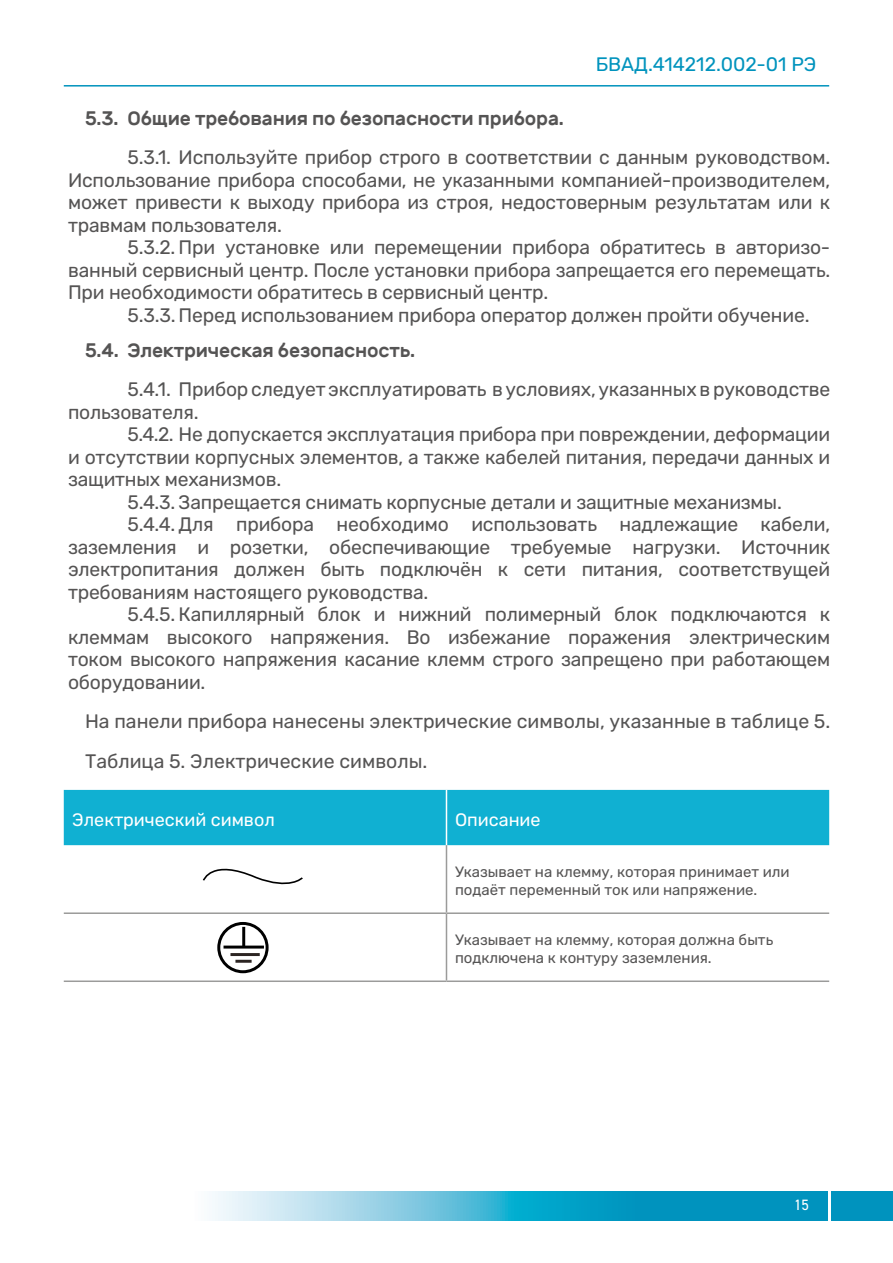
<style>
.page{position:relative;width:893px;height:1263px;background:#fff}
.page>*{position:absolute;margin:0;border:0;box-sizing:border-box;transform-origin:0 0}
.t1{font:19.5px/22.5px "Rubik";letter-spacing:-.01em;color:#555454;text-align:justify}
.t2{font:500 19.5px "Rubik";letter-spacing:-.01em;color:#555454}
.t3{font:19.5px "Rubik";color:#0093bd}
.t4{font:18px "Rubik";color:#fff}
.t5{font:15px/18px "Rubik";color:#555454}
.t6{font:15px "DIN2014";color:#fff}
</style>
<div class="page">
<svg style="left:212px;top:1191px;width:681px;height:30px;background:#44b2d2"></svg>
<hr style="left:828px;top:1174px;width:2px;height:75px;background:#fff">
<hr style="left:64px;top:85px;width:765px;height:2px;background:#0093bd">
<div style="left:64px;top:790px;width:765px;height:55px;background:#10b0d2"></div>
<hr style="left:446px;top:790px;width:1px;height:55px;background:#fff">
<hr style="left:446px;top:845px;width:1px;height:67px;background:#9b9b9a">
<hr style="left:64px;top:912px;width:382px;height:2px;background:#9b9b9a">
<hr style="left:446px;top:912px;width:383px;height:2px;background:#9b9b9a">
<hr style="left:446px;top:914px;width:1px;height:66px;background:#9b9b9a">
<hr style="left:64px;top:980px;width:382px;height:2px;background:#9b9b9a">
<hr style="left:446px;top:980px;width:383px;height:2px;background:#9b9b9a">
<svg style="left:202px;top:868px;width:101px;height:17px"></svg>
<div style="left:217px;top:922px;width:52px;height:51px;border:3px solid #000;border-radius:50%"></div>
<hr style="left:224px;top:945px;width:40px;height:3px;background:#000">
<hr style="left:230px;top:953px;width:30px;height:3px;background:#2b2422">
<hr style="left:235px;top:960px;width:17px;height:3px;background:#2b2422">
<hr style="left:242px;top:927px;width:3px;height:20px;background:#000">
<p class="t3" style="left:596px;top:54px;width:222px">БВАД.414212.002-01 РЭ</p>
<p class="t2" style="left:85px;top:107px;width:480px">5.3. Общие требования по безопасности прибора.</p>
<p class="t1" style="left:68px;top:147px;width:764px;text-indent:60px">5.3.1. Используйте прибор строго в соответствии с данным руководством.<br>Использование прибора способами, не указанными компанией-производителем, может привести к выходу прибора из строя, недостоверным результатам или к травмам пользователя.</p>
<p class="t1" style="left:68px;top:237px;width:764px;text-indent:60px">5.3.2. При установке или перемещении прибора обратитесь в авторизо&shy;ванный сервисный центр. После установки прибора запрещается его перемещать.<br>При необходимости обратитесь в сервисный центр.</p>
<p class="t1" style="left:128px;top:304px;width:683px">5.3.3. Перед использованием прибора оператор должен пройти обучение.</p>
<p class="t2" style="left:85px;top:339px;width:332px">5.4. Электрическая безопасность.</p>
<p class="t1" style="left:68px;top:379px;width:764px;text-indent:60px">5.4.1. Прибор следует эксплуатировать в условиях, указанных в руководстве пользователя.</p>
<p class="t1" style="left:128px;top:424px;width:704px">5.4.2. Не допускается эксплуатация прибора при повреждении, деформации</p>
<p class="t1" style="left:68px;top:446px;width:764px">и отсутствии корпусных элементов, а также кабелей питания, передачи данных и</p>
<p class="t1" style="left:68px;top:469px;width:215px">защитных механизмов.</p>
<p class="t1" style="left:128px;top:491px;width:656px">5.4.3. Запрещается снимать корпусные детали и защитные механизмы.</p>
<p class="t1" style="left:128px;top:514px;width:704px">5.4.4. Для прибора необходимо использовать надлежащие кабели,</p>
<p class="t1" style="left:68px;top:536px;width:764px">заземления и розетки, обеспечивающие требуемые нагрузки. Источник</p>
<p class="t1" style="left:68px;top:559px;width:764px">электропитания должен быть подключён к сети питания, соответствущей</p>
<p class="t1" style="left:68px;top:581px;width:362px">требованиям настоящего руководства.</p>
<p class="t1" style="left:128px;top:604px;width:704px">5.4.5. Капиллярный блок и нижний полимерный блок подключаются к</p>
<p class="t1" style="left:68px;top:626px;width:764px">клеммам высокого напряжения. Во избежание поражения электрическим</p>
<p class="t1" style="left:68px;top:649px;width:764px">током высокого напряжения касание клемм строго запрещено при работающем</p>
<p class="t1" style="left:68px;top:671px;width:139px">оборудовании.</p>
<p class="t1" style="left:85px;top:702px;width:747px;line-height:39.5px">На панели прибора нанесены электрические символы, указанные в таблице 5.<br>Таблица 5. Электрические символы.</p>
<p class="t4" style="left:72px;top:810px;width:204px">Электрический символ</p>
<p class="t4" style="left:455px;top:810px;width:87px">Описание</p>
<p class="t5" style="left:455px;top:863px;width:336px">Указывает на клемму, которая принимает или подаёт переменный ток или напряжение.</p>
<p class="t5" style="left:455px;top:931px;width:320px">Указывает на клемму, которая должна быть подключена к контуру заземления.</p>
<p class="t6" style="left:794px;top:1196px;width:16px">15</p>
</div>
